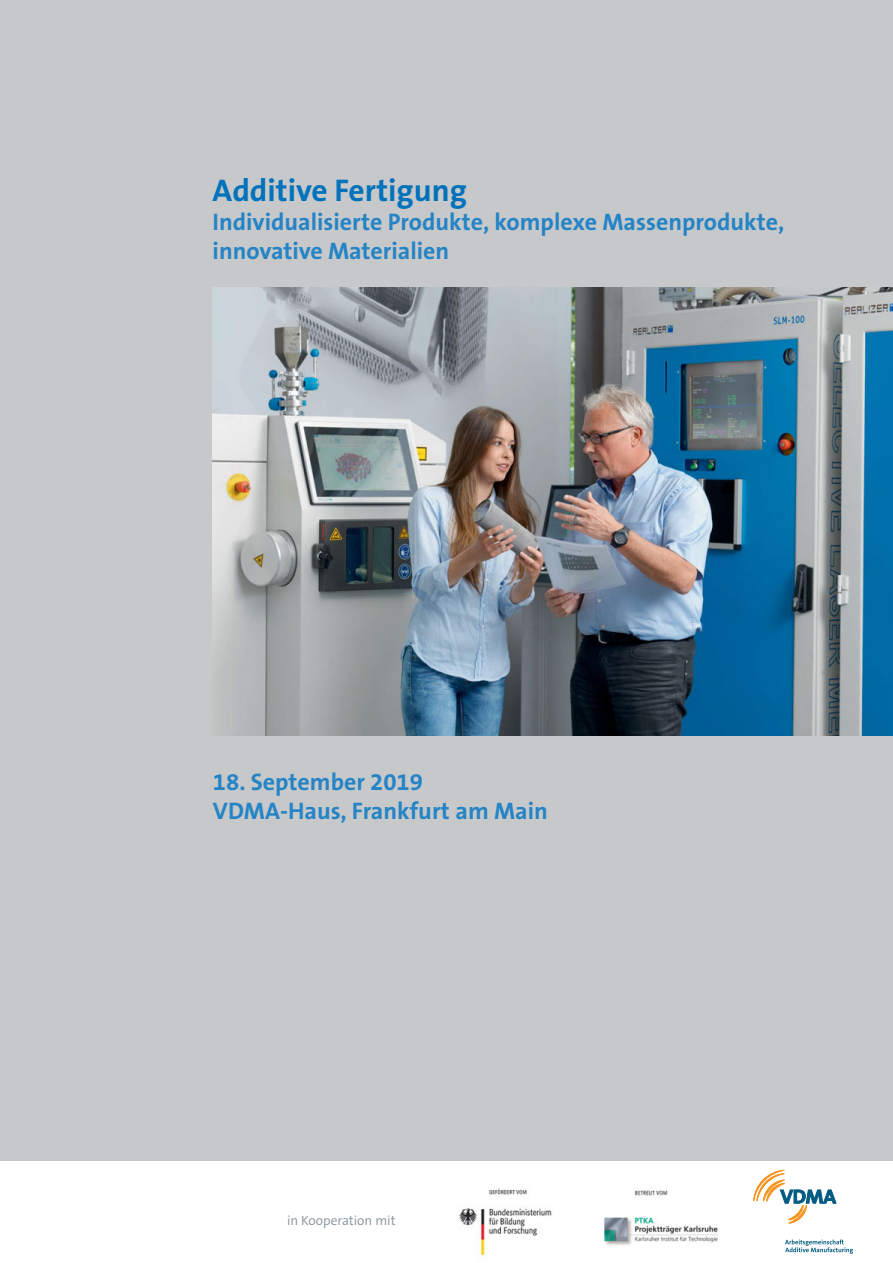
<style>
.page{position:relative;width:893px;height:1263px;background:#c7c8ca}
.page>*{position:absolute;margin:0;border:0;box-sizing:border-box;transform-origin:0 0}
.t1{font:700 31.5px "The Sans B7";color:#0072bc}
.t2{font:700 24px/28.8px "The Sans B7";color:#2484c6}
.t3{font:300 13.5px "The Sans B4";color:#84929b}
</style>
<div class="page">
<img style="left:213px;top:287px;width:680px;height:449px">
<div style="left:0;top:1161px;width:893px;height:102px;background:#fff"></div>
<img style="left:604px;top:1190px;width:114px;height:55px">
<svg style="left:753px;top:1170px;width:83px;height:53px"></svg>
<svg style="left:785px;top:1239px;width:68px;height:15px"></svg>
<img style="left:459px;top:1188px;width:93px;height:71px">
<h1 class="t1" style="left:213px;top:174px;width:256px">Additive Fertigung</h1>
<p class="t2" style="left:213px;top:208px;width:573px">Individualisierte Produkte, komplexe Massenprodukte, innovative Materialien</p>
<p class="t2" style="left:213px;top:768px;width:336px">18. September 2019<br>VDMA-Haus, Frankfurt am Main</p>
<p class="t3" style="left:287px;top:1213px;width:110px">in Kooperation mit</p>
</div>
